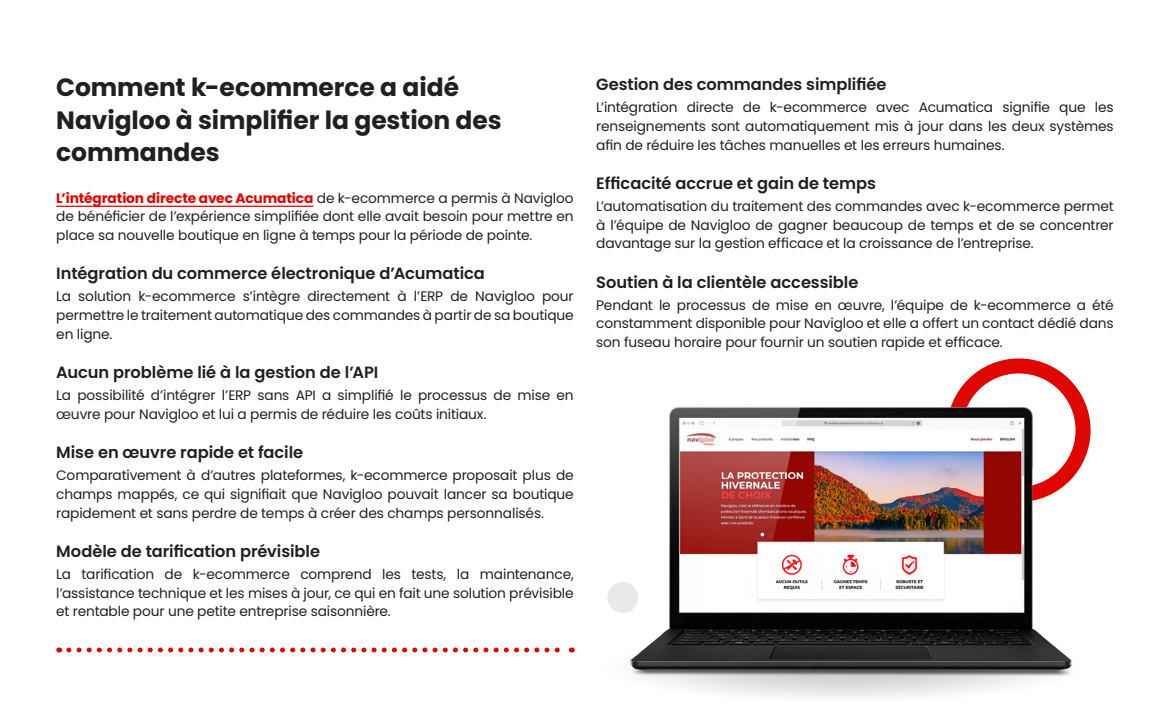
<style>
.page{position:relative;width:1170px;height:720px;background:#fff}
.page>*{position:absolute;margin:0;border:0;box-sizing:border-box;transform-origin:0 0}
.t1{font:700 25px/32.5px "Poppins";letter-spacing:-.005em;color:#231f20}
.t2{font:600 16.25px "Poppins";letter-spacing:-.005em;color:#231f20}
.t3{font:13.75px/18.8px "Poppins";letter-spacing:-.01em;color:#231f20;text-align:justify}
.s1{font-weight:700;color:#e00600}
</style>
<div class="page">
<div style="left:947px;top:358px;width:144px;height:144px;border:15px solid #e00600;border-radius:50%"></div>
<hr style="left:56px;top:206px;width:257px;height:1px;background:#e00600">
<svg style="left:69px;top:648px;width:491px;height:4px"></svg>
<img style="left:568px;top:378px;width:523px;height:275px">
<img style="left:587px;top:630px;width:504px;height:67px">
<div style="left:608px;top:582px;width:30px;height:31px;background:#e9e9e9;border-radius:50%"></div>
<h1 class="t1" style="left:56px;top:71px;width:447px">Comment k-ecommerce a aidé<br>Navigloo à simplifier la gestion des commandes</h1>
<p class="t3" style="left:56px;top:188px;width:519px"><span class="s1">L’intégration directe avec Acumatica</span> de k-ecommerce a permis à Navigloo de bénéficier de l’expérience simplifiée dont elle avait besoin pour mettre en place sa nouvelle boutique en ligne à temps pour la période de pointe.</p>
<p class="t2" style="left:56px;top:264px;width:430px">Intégration du commerce électronique d’Acumatica</p>
<p class="t3" style="left:56px;top:287px;width:519px">La solution k-ecommerce s’intègre directement à l’ERP de Navigloo pour permettre le traitement automatique des commandes à partir de sa boutique en ligne.</p>
<p class="t2" style="left:56px;top:363px;width:323px">Aucun problème lié à la gestion de l’API</p>
<p class="t3" style="left:56px;top:386px;width:519px">La possibilité d’intégrer l’ERP sans API a simplifié le processus de mise en œuvre pour Navigloo et lui a permis de réduire les coûts initiaux.</p>
<p class="t2" style="left:56px;top:443px;width:249px">Mise en œuvre rapide et facile</p>
<p class="t3" style="left:56px;top:466px;width:519px">Comparativement à d’autres plateformes, k-ecommerce proposait plus de champs mappés, ce qui signifiait que Navigloo pouvait lancer sa boutique rapidement et sans perdre de temps à créer des champs personnalisés.</p>
<p class="t2" style="left:56px;top:542px;width:265px">Modèle de tarification prévisible</p>
<p class="t3" style="left:56px;top:565px;width:519px">La tarification de k-ecommerce comprend les tests, la maintenance, l’assistance technique et les mises à jour, ce qui en fait une solution prévisible et rentable pour une petite entreprise saisonnière.</p>
<p class="t2" style="left:596px;top:75px;width:292px">Gestion des commandes simplifiée</p>
<p class="t3" style="left:596px;top:98px;width:519px">L’intégration directe de k-ecommerce avec Acumatica signifie que les renseignements sont automatiquement mis à jour dans les deux systèmes afin de réduire les tâches manuelles et les erreurs humaines.</p>
<p class="t2" style="left:596px;top:174px;width:281px">Efficacité accrue et gain de temps</p>
<p class="t3" style="left:596px;top:197px;width:519px">L’automatisation du traitement des commandes avec k-ecommerce permet à l’équipe de Navigloo de gagner beaucoup de temps et de se concentrer davantage sur la gestion efficace et la croissance de l’entreprise.</p>
<p class="t2" style="left:596px;top:273px;width:264px">Soutien à la clientèle accessible</p>
<p class="t3" style="left:596px;top:295px;width:519px">Pendant le processus de mise en œuvre, l’équipe de k-ecommerce a été constamment disponible pour Navigloo et elle a offert un contact dédié dans son fuseau horaire pour fournir un soutien rapide et efficace.</p>
</div>
